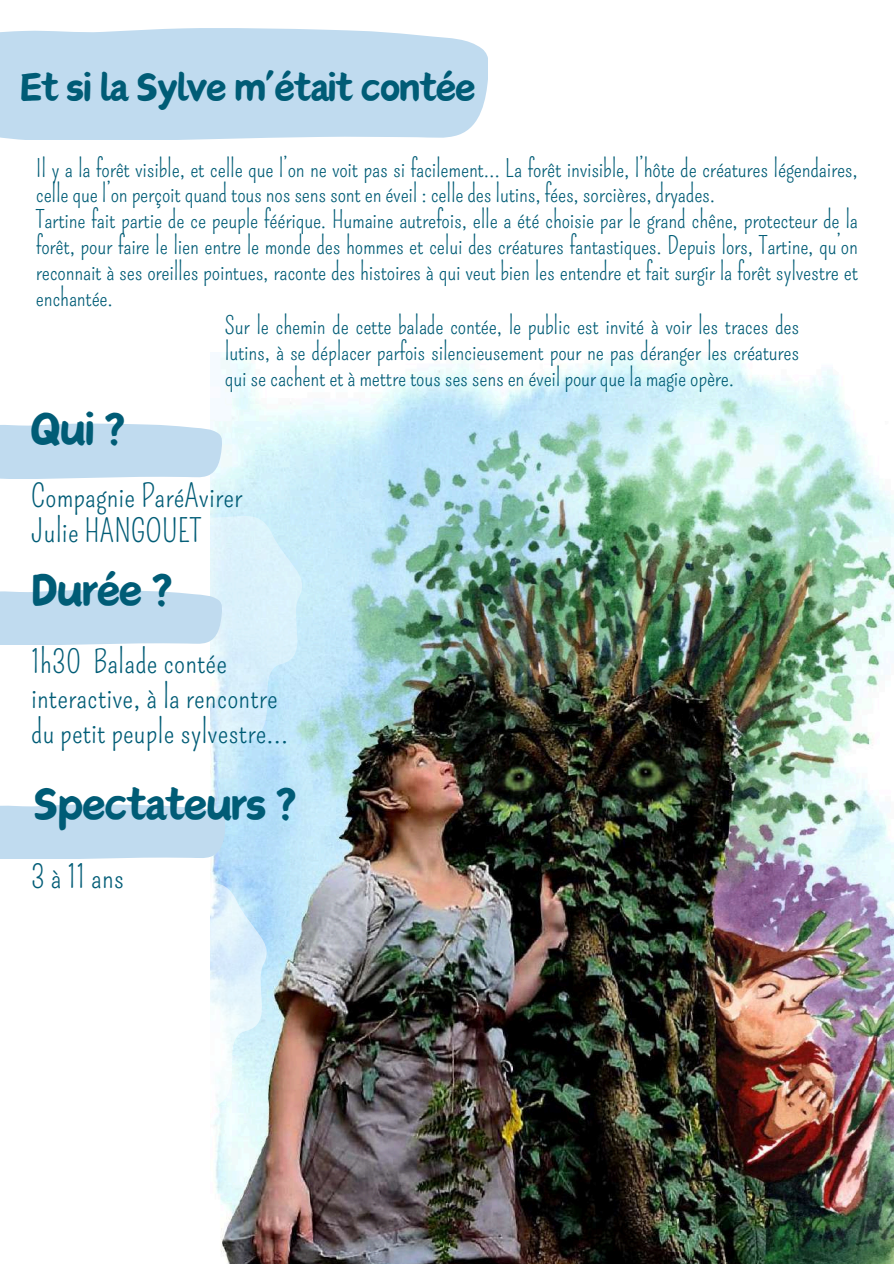
<style>
.page{position:relative;width:894px;height:1264px;background:#fff}
.page>*{position:absolute;margin:0;border:0;box-sizing:border-box;transform-origin:0 0}
.t1{font:48px "Canva Champion";letter-spacing:-.04em;color:#005c76}
.t2{font:42px "Canva Champion";letter-spacing:-.04em;color:#005c76}
.t3{font:31.5px/34.8px "Pompiere";letter-spacing:.005em;color:#005c76}
.t4{font:31.5px "Pompiere";letter-spacing:.095em;color:#005c76}
.t5{font:24px "Pompiere";letter-spacing:-.01em;color:#005c76}
</style>
<div class="page">
<img style="left:210px;top:352px;width:683px;height:911px">
<svg style="left:76px;top:516px;width:226px;height:226px"></svg>
<div style="left:0;top:28px;width:487px;height:112px;background:#c0dbef"></div>
<svg style="left:0;top:423px;width:221px;height:55px;background:#c3ddef"></svg>
<svg style="left:0;top:589px;width:221px;height:55px;background:#c3ddef"></svg>
<div style="left:0;top:804px;width:225px;height:54px;background:#c0dbef"></div>
<svg style="left:210px;top:882px;width:57px;height:227px"></svg>
<h2 class="t2" style="left:19px;top:64px;width:458px">Et si la Sylve m’était contée</h2>
<p class="t5" style="left:36px;top:154px;width:823px">Il y a la forêt visible, et celle que l’on ne voit pas si facilement… La forêt invisible, l’hôte de créatures légendaires,</p>
<p class="t5" style="left:36px;top:180px;width:680px">celle que l’on perçoit quand tous nos sens sont en éveil : celle des lutins, fées, sorcières, dryades.</p>
<p class="t5" style="left:36px;top:206px;width:823px">Tartine fait partie de ce peuple féérique. Humaine autrefois, elle a été choisie par le grand chêne, protecteur de la</p>
<p class="t5" style="left:36px;top:232px;width:823px">forêt, pour faire le lien entre le monde des hommes et celui des créatures fantastiques. Depuis lors, Tartine, qu’on</p>
<p class="t5" style="left:36px;top:257px;width:823px">reconnait à ses oreilles pointues, raconte des histoires à qui veut bien les entendre et fait surgir la forêt sylvestre et</p>
<p class="t5" style="left:36px;top:283px;width:79px">enchantée.</p>
<p class="t5" style="left:225px;top:311px;width:575px">Sur le chemin de cette balade contée, le public est invité à voir les traces des</p>
<p class="t5" style="left:225px;top:337px;width:575px">lutins, à se déplacer parfois silencieusement pour ne pas déranger les créatures</p>
<p class="t5" style="left:225px;top:363px;width:510px">qui se cachent et à mettre tous ses sens en éveil pour que la magie opère.</p>
<h1 class="t1" style="left:30px;top:402px;width:97px">Qui ?</h1>
<h3 class="t3" style="left:31px;top:479px;width:213px">Compagnie ParéAvirer<br>Julie HANGOUET</h3>
<h1 class="t1" style="left:30px;top:563px;width:144px">Durée ?</h1>
<h3 class="t3" style="left:31px;top:645px;width:258px">1h30 Balade contée interactive, à la rencontre du petit peuple sylvestre...</h3>
<h1 class="t1" style="left:33px;top:777px;width:266px">Spectateurs ?</h1>
<h3 class="t4" style="left:31px;top:858px;width:94px">3à11ans</h3>
</div>
